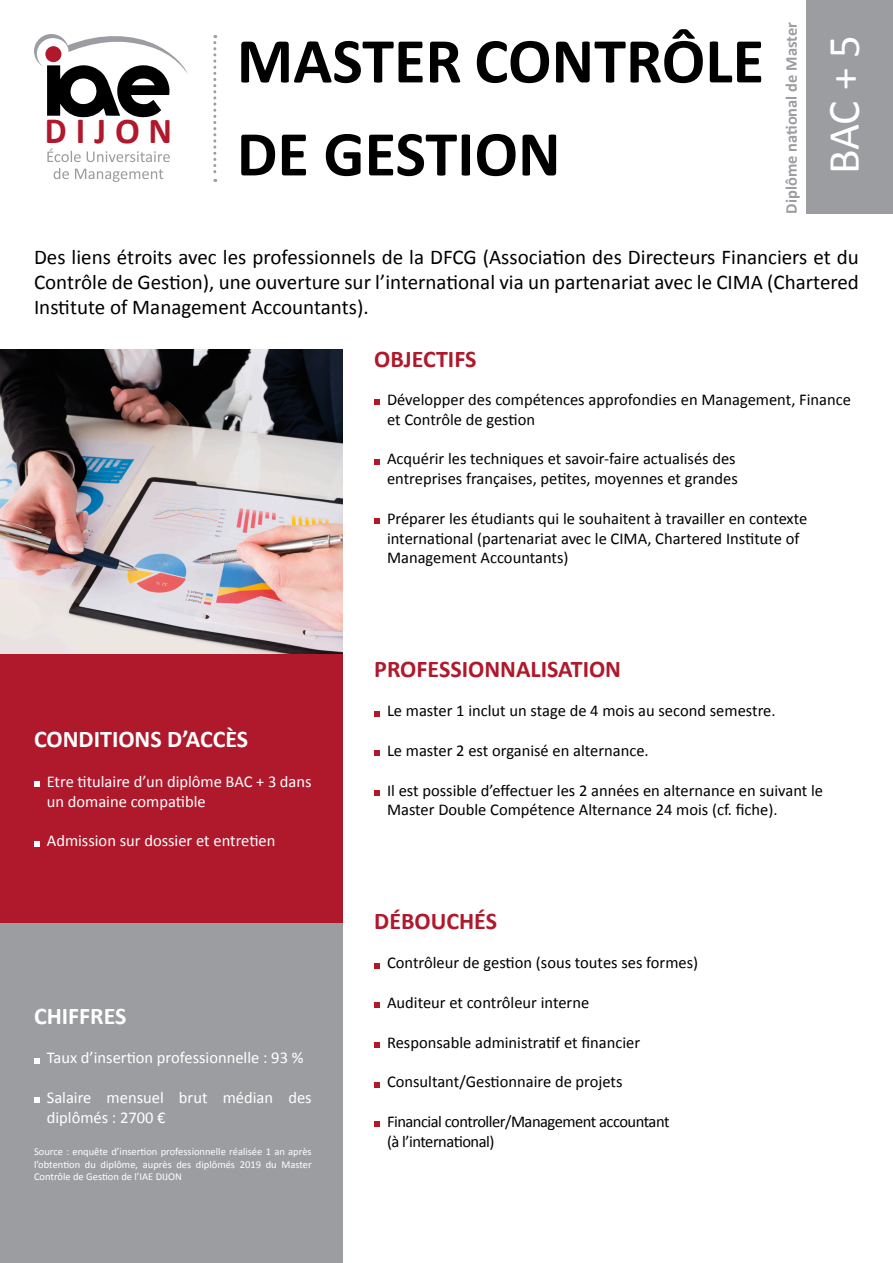
<style>
.page{position:relative;width:893px;height:1263px;background:#fff}
.page>*{position:absolute;margin:0;border:0;box-sizing:border-box;transform-origin:0 0}
.t1{font:700 64.5px/93px "Calibri";color:#000}
.t2{font:45px "Calibri";color:#fff}
.t3{font:700 37.2px "Calibri";color:#b0182b;scale:.93 1}
.t4{font:700 24px "Calibri";color:#b0182b}
.t5{font:700 24px "Calibri";color:#fff}
.t6{font:21px/25.2px "Calibri";color:#000;text-align:justify}
.t7{font:16.5px/19.8px "Calibri";color:#000}
.t8{font:16.5px/19.8px "Calibri";color:#fff}
.t9{font:16.5px/19.8px "Calibri";letter-spacing:-.03em;color:#000}
.t10{font:700 16.5px "Calibri";color:#9c9da0}
.t11{font:10.5px/12.6px "Calibri";color:#fff;text-align:justify}
.s1{font-size:36.9px}
.s2{font-size:36.45px}
.s3{font-size:36.75px}
</style>
<div class="page">
<div style="left:0;top:923px;width:342px;height:340px;background:#9c9da0"></div>
<div style="left:0;top:653px;width:342px;height:270px;background:#b0182b"></div>
<img style="left:0;top:349px;width:342px;height:304px">
<svg style="left:213px;top:35px;width:3px;height:147px"></svg>
<svg style="left:34px;top:34px;width:154px;height:84px"></svg>
<svg style="left:47px;top:148px;width:34px;height:14px"></svg>
<svg style="left:87px;top:151px;width:83px;height:11px"></svg>
<svg style="left:54px;top:168px;width:15px;height:11px"></svg>
<svg style="left:75px;top:169px;width:88px;height:13px"></svg>
<svg style="left:374px;top:711px;width:5px;height:5px"></svg>
<svg style="left:374px;top:751px;width:5px;height:5px"></svg>
<svg style="left:374px;top:790px;width:5px;height:5px"></svg>
<svg style="left:374px;top:963px;width:5px;height:5px"></svg>
<svg style="left:374px;top:1003px;width:5px;height:5px"></svg>
<svg style="left:374px;top:1042px;width:5px;height:5px"></svg>
<svg style="left:374px;top:1082px;width:5px;height:5px"></svg>
<svg style="left:374px;top:1122px;width:5px;height:5px"></svg>
<svg style="left:374px;top:400px;width:5px;height:5px"></svg>
<svg style="left:374px;top:459px;width:5px;height:5px"></svg>
<svg style="left:374px;top:519px;width:5px;height:5px"></svg>
<svg style="left:34px;top:1058px;width:5px;height:5px"></svg>
<svg style="left:34px;top:1098px;width:5px;height:5px"></svg>
<svg style="left:34px;top:782px;width:5px;height:5px"></svg>
<svg style="left:34px;top:841px;width:5px;height:5px"></svg>
<div style="left:807px;top:0;width:86px;height:214px;background:#9c9da0"></div>
<h3 class="t3" style="left:45px;top:104px;width:138px">DI<span class="s1">J</span><span class="s2">O</span><span class="s3">N</span></h3>
<h1 class="t1" style="left:237px;top:12px;width:529px">MASTER CONTRÔLE<br>DE GESTION</h1>
<p class="t10" style="left:780px;top:214px;width:193px;rotate:-90deg">Diplôme national de Master</p>
<h2 class="t2" style="left:813px;top:174px;width:141px;rotate:-90deg">BAC + 5</h2>
<p class="t6" style="left:34px;top:244px;width:826px">Des liens étroits avec les professionnels de la DFCG (Association des Directeurs Financiers et du Contrôle de Gestion), une ouverture sur l’international via un partenariat avec le CIMA (Chartered Institute of Management Accountants).</p>
<h3 class="t5" style="left:34px;top:722px;width:216px">CONDITIONS D’ACCÈS</h3>
<p class="t8" style="left:47px;top:771px;width:266px">Etre titulaire d’un diplôme BAC + 3 dans un domaine compatible</p>
<p class="t8" style="left:47px;top:830px;width:230px">Admission sur dossier et entretien</p>
<h3 class="t5" style="left:34px;top:999px;width:94px">CHIFFRES</h3>
<p class="t8" style="left:47px;top:1047px;width:258px">Taux d’insertion professionnelle : 93 %</p>
<p class="t8" style="left:47px;top:1087px;width:266px">Salaire mensuel brut médian des diplômés : 2700 €</p>
<p class="t11" style="left:34px;top:1145px;width:279px">Source : enquête d’insertion professionnelle réalisée 1 an après l’obtention du diplôme, auprès des diplômés 2019 du Master Contrôle de Gestion de l’IAE DIJON</p>
<h3 class="t4" style="left:374px;top:342px;width:104px">OBJECTIFS</h3>
<p class="t7" style="left:387px;top:389px;width:465px">Développer des compétences approfondies en Management, Finance et Contrôle de gestion</p>
<p class="t7" style="left:387px;top:448px;width:352px">Acquérir les techniques et savoir-faire actualisés des entreprises françaises, petites, moyennes et grandes</p>
<p class="t7" style="left:387px;top:508px;width:422px">Préparer les étudiants qui le souhaitent à travailler en contexte international (partenariat avec le CIMA, Chartered Institute of<br>Management Accountants)</p>
<h3 class="t4" style="left:374px;top:652px;width:248px">PROFESSIONNALISATION</h3>
<p class="t7" style="left:387px;top:700px;width:390px">Le master 1 inclut un stage de 4 mois au second semestre.</p>
<p class="t7" style="left:387px;top:740px;width:263px">Le master 2 est organisé en alternance.</p>
<p class="t7" style="left:387px;top:780px;width:438px">Il est possible d’effectuer les 2 années en alternance en suivant le<br>Master Double Compétence Alternance 24 mois (cf. fiche).</p>
<h3 class="t4" style="left:374px;top:904px;width:124px">DÉBOUCHÉS</h3>
<p class="t7" style="left:387px;top:952px;width:313px">Contrôleur de gestion (sous toutes ses formes)</p>
<p class="t7" style="left:387px;top:992px;width:204px">Auditeur et contrôleur interne</p>
<p class="t7" style="left:387px;top:1032px;width:255px">Responsable administratif et financier</p>
<p class="t7" style="left:387px;top:1071px;width:237px">Consultant/Gestionnaire de projets</p>
<p class="t9" style="left:387px;top:1111px;width:284px">Financial controller/Management accountant (à l’international)</p>
</div>
